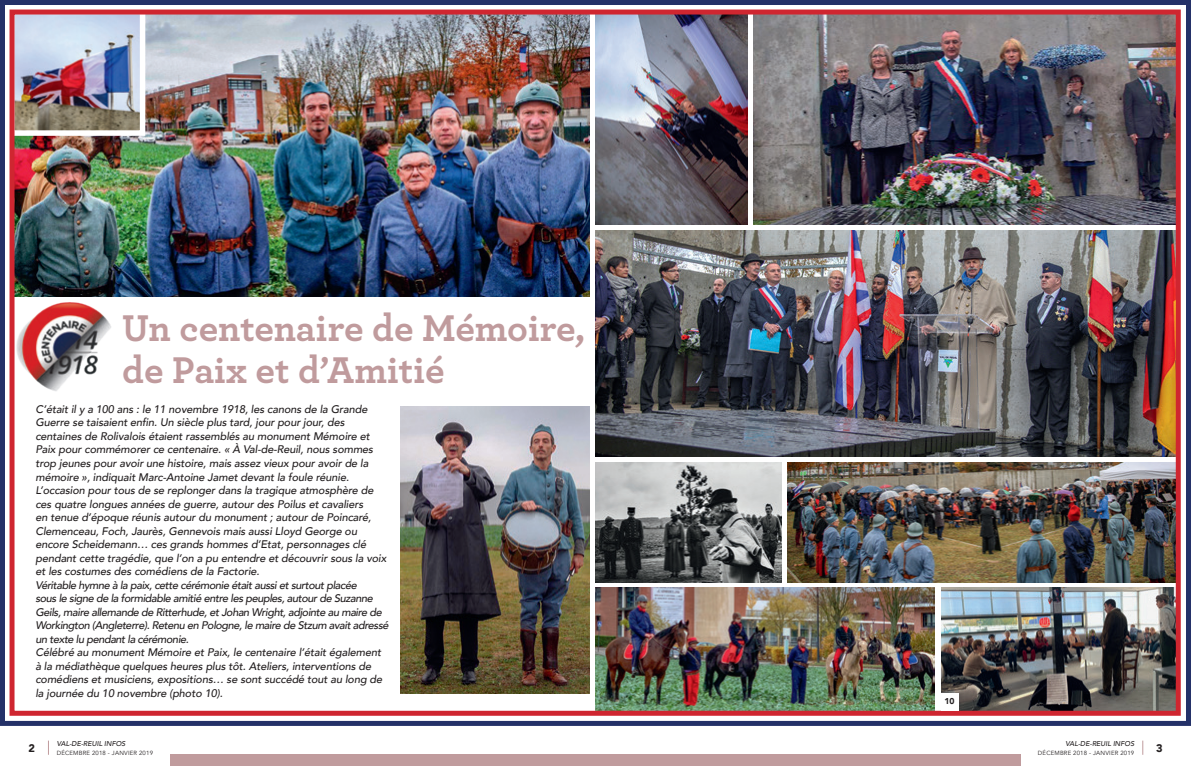
<style>
.page{position:relative;width:1191px;height:766px;background:#fff}
.page>*{position:absolute;margin:0;border:0;box-sizing:border-box;transform-origin:0 0}
.t1{font:700 39px/42px "Archer";color:#c09b9d}
.t2{font:italic 500 11px/13.5px "Avenir";letter-spacing:-.01em;color:#231f20}
.t3{font:900 11px "Avenir";color:#231f20}
.t4{font:900 8.5px "Avenir";color:#231f20}
.t5{font:italic 500 7px "Avenir";color:#231f20}
.t6{font:6px "Avenir";letter-spacing:.03em;color:#231f20}
</style>
<div class="page">
<div style="left:595px;top:754px;width:425px;height:11px;background:#c09b9d"></div>
<div style="left:170px;top:754px;width:425px;height:11px;background:#c09b9d"></div>
<svg style="left:48px;top:740px;width:1px;height:14px"></svg>
<svg style="left:1142px;top:740px;width:1px;height:14px"></svg>
<img style="left:9px;top:283px;width:118px;height:118px">
<img style="left:16px;top:16px;width:574px;height:280px">
<img style="left:595px;top:230px;width:579px;height:226px">
<img style="left:753px;top:16px;width:421px;height:208px">
<img style="left:595px;top:16px;width:152px;height:208px">
<img style="left:595px;top:587px;width:339px;height:122px">
<img style="left:787px;top:462px;width:387px;height:120px">
<img style="left:595px;top:462px;width:187px;height:120px">
<img style="left:941px;top:587px;width:233px;height:122px">
<img style="left:9px;top:9px;width:139px;height:129px">
<div style="left:10px;top:10px;width:1170px;height:705px;border:5px solid #cf2630"></div>
<div style="left:0;top:0;width:1191px;height:725px;border:5px solid #243168"></div>
<img style="left:400px;top:406px;width:190px;height:287px">
<div style="left:941px;top:693px;width:17px;height:17px;background:#fff"></div>
<h1 class="t1" style="left:122px;top:304px;width:464px">Un centenaire de Mémoire, de Paix et d’Amitié</h1>
<p class="t2" style="left:35px;top:402px;width:355px">C’était il y a 100 ans : le 11 novembre 1918, les canons de la Grande Guerre se taisaient enfin. Un siècle plus tard, jour pour jour, des centaines de Rolivalois étaient rassemblés au monument Mémoire et Paix pour commémorer ce centenaire. « À Val-de-Reuil, nous sommes trop jeunes pour avoir une histoire, mais assez vieux pour avoir de la mémoire », indiquait Marc-Antoine Jamet devant la foule réunie.<br>L’occasion pour tous de se replonger dans la tragique atmosphère de ces quatre longues années de guerre, autour des Poilus et cavaliers<br>en tenue d’époque réunis autour du monument ; autour de Poincaré, Clemenceau, Foch, Jaurès, Gennevois mais aussi Lloyd George ou encore Scheidemann… ces grands hommes d’Etat, personnages clé pendant cette tragédie, que l’on a pu entendre et découvrir sous la voix et les costumes des comédiens de la Factorie.<br>Véritable hymne à la paix, cette cérémonie était aussi et surtout placée<br>sous le signe de la formidable amitié entre les peuples, autour de Suzanne Geils, maire allemande de Ritterhude, et Johan Wright, adjointe au maire de Workington (Angleterre). Retenu en Pologne, le maire de Stzum avait adressé un texte lu pendant la cérémonie.<br>Célébré au monument Mémoire et Paix, le centenaire l’était également à la médiathèque quelques heures plus tôt. Ateliers, interventions de comédiens et musiciens, expositions… se sont succédé tout au long de la journée du 10 novembre (photo 10).</p>
<p class="t4" style="left:944px;top:694px;width:12px">10</p>
<p class="t5" style="left:57px;top:739px;width:70px">VAL-DE-REUIL INFOS</p>
<p class="t6" style="left:57px;top:748px;width:98px">DÉCEMBRE 2018 - JANVIER 2019</p>
<p class="t5" style="left:1065px;top:739px;width:70px">VAL-DE-REUIL INFOS</p>
<p class="t6" style="left:1038px;top:748px;width:98px">DÉCEMBRE 2018 - JANVIER 2019</p>
<p class="t3" style="left:28px;top:738px;width:8px">2</p>
<p class="t3" style="left:1156px;top:738px;width:8px">3</p>
</div>
